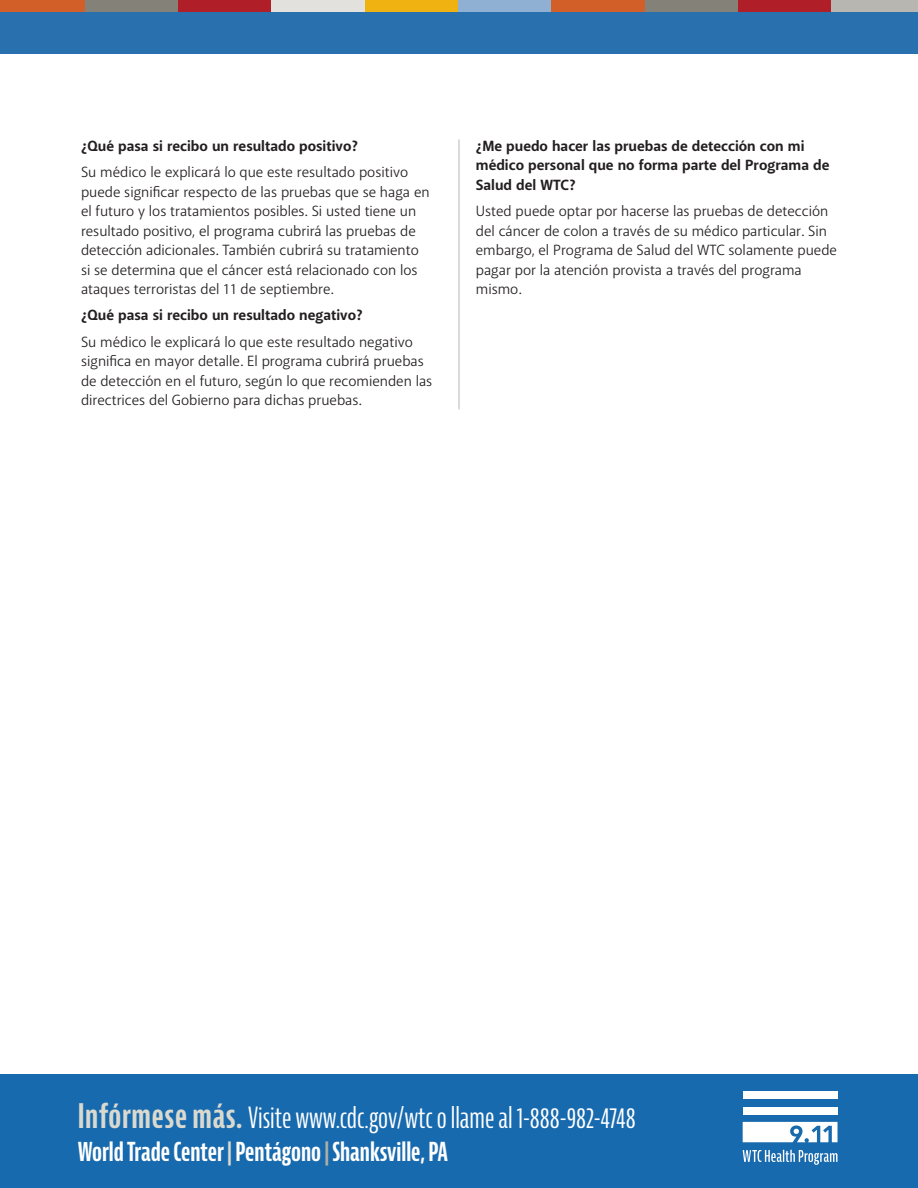
<style>
.page{position:relative;width:918px;height:1188px;background:#fff}
.page>*{position:absolute;margin:0;border:0;box-sizing:border-box;transform-origin:0 0}
.t1{font:extra-condensed 28.5px "Bernina Sans";color:#fff}
.t2{font:700 extra-condensed 25.5px "Bernina Sans";color:#fff}
.t3{font:700 extra-condensed 21px "Bernina Sans";color:#fff}
.Flyer_body{font:15px/19.5px "Akagi";color:#231f20}
.Flyer_question_subhe{font:700 15px/19.5px "Akagi";color:#231f20}
.s1{font-weight:700;font-size:33px;color:#d9d9cf}
.s2{color:#d9d9cf}
.s3{color:#b1afa8}
.s4{font-weight:400;color:#b7b6b1}
</style>
<div class="page">
<div style="left:0;top:0;width:918px;height:54px;background:#2870ae"></div>
<div style="left:0;top:0;width:85px;height:12px;background:#d25f27"></div>
<div style="left:85px;top:0;width:93px;height:12px;background:#848178"></div>
<div style="left:178px;top:0;width:94px;height:12px;background:#b01e27"></div>
<div style="left:271px;top:0;width:94px;height:12px;background:#e2e1de"></div>
<div style="left:365px;top:0;width:94px;height:12px;background:#efb211"></div>
<div style="left:458px;top:0;width:94px;height:12px;background:#8fb0d3"></div>
<div style="left:551px;top:0;width:94px;height:12px;background:#d25f27"></div>
<div style="left:645px;top:0;width:93px;height:12px;background:#848178"></div>
<div style="left:738px;top:0;width:94px;height:12px;background:#b01e27"></div>
<div style="left:831px;top:0;width:87px;height:12px;background:#b7b6b1"></div>
<hr style="left:459px;top:140px;width:1px;height:269px;background:#b7b6b1">
<div style="left:0;top:1075px;width:918px;height:113px;background:#186aae"></div>
<div style="left:743px;top:1107px;width:95px;height:8px;background:#fff"></div>
<div style="left:743px;top:1092px;width:95px;height:7px;background:#fff"></div>
<svg style="left:743px;top:1122px;width:95px;height:43px"></svg>
<p class="Flyer_question_subhe" style="left:81px;top:136px;width:279px">¿Qué pasa si recibo un resultado positivo?</p>
<p class="Flyer_body" style="left:81px;top:162px;width:350px">Su médico le explicará lo que este resultado positivo puede significar respecto de las pruebas que se haga en el futuro y los tratamientos posibles. Si usted tiene un resultado positivo, el programa cubrirá las pruebas de detección adicionales. También cubrirá su tratamiento si se determina que el cáncer está relacionado con los ataques terroristas del 11 de septiembre.</p>
<p class="Flyer_question_subhe" style="left:81px;top:306px;width:283px">¿Qué pasa si recibo un resultado negativo?</p>
<p class="Flyer_body" style="left:81px;top:332px;width:353px">Su médico le explicará lo que este resultado negativo significa en mayor detalle. El programa cubrirá pruebas de detección en el futuro, según lo que recomienden las directrices del Gobierno para dichas pruebas.</p>
<p class="Flyer_question_subhe" style="left:476px;top:136px;width:355px">¿Me puedo hacer las pruebas de detección con mi médico personal que no forma parte del Programa de<br>Salud del WTC?</p>
<p class="Flyer_body" style="left:476px;top:201px;width:363px">Usted puede optar por hacerse las pruebas de detección del cáncer de colon a través de su médico particular. Sin embargo, el Programa de Salud del WTC solamente puede pagar por la atención provista a través del programa mismo.</p>
<h1 class="t1" style="left:78px;top:1102px;width:560px"><span class="s1">Infórmese más.</span> Visite www.cdc.gov/wtc o llame al 1-888-982-4748</h1>
<h2 class="t2" style="left:78px;top:1137px;width:372px">World Trade Center <span class="s2">|</span>Pentágono <span class="s3">|</span> Shanksville, PA</h2>
<p class="t3" style="left:80px;top:1151px;width:316px">World Trade Center <span class="s4">|</span> Pentágono <span class="s4">|</span> Shanksville, PA</p>
</div>
